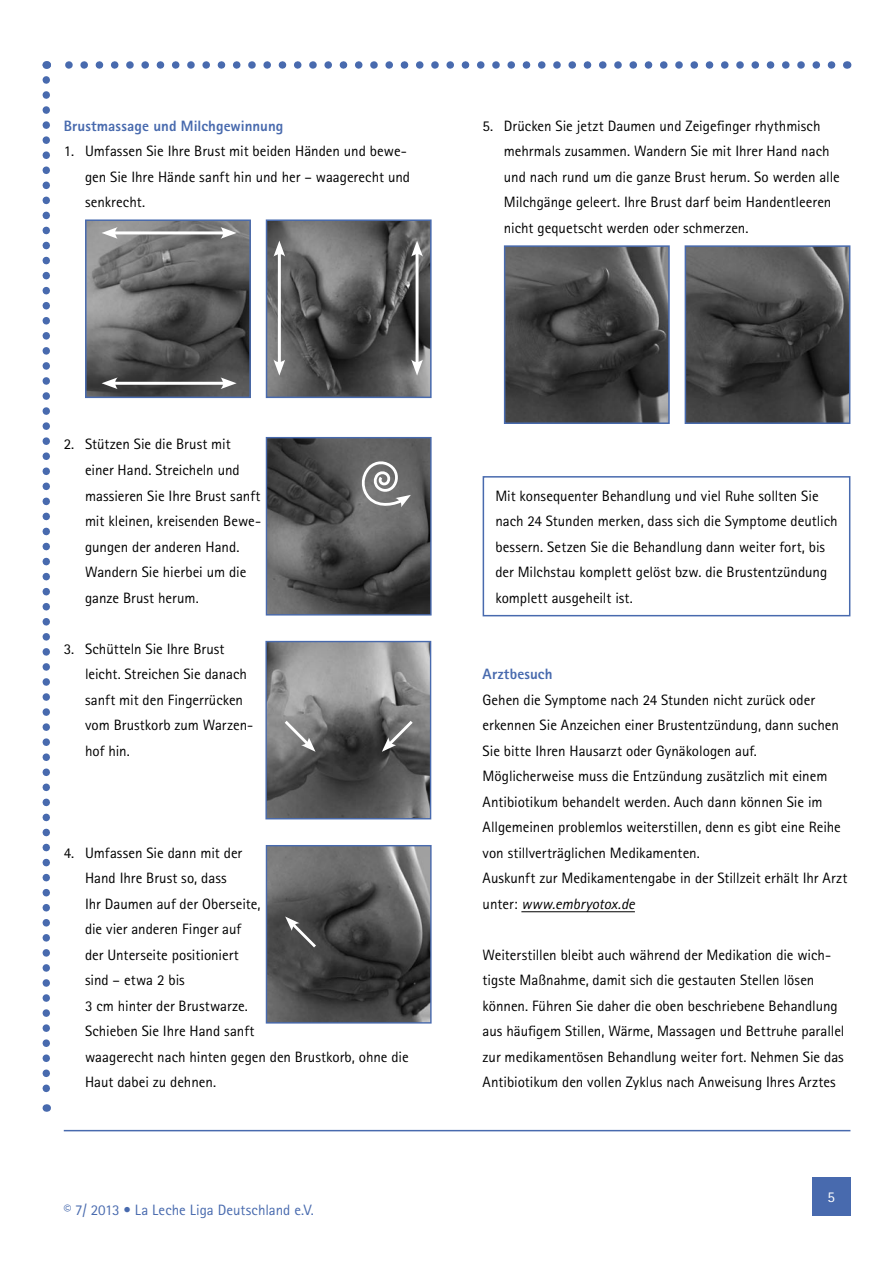
<style>
.page{position:relative;width:893px;height:1263px;background:#fff}
.page>*{position:absolute;margin:0;border:0;box-sizing:border-box;transform-origin:0 0}
.t1{font:15px/25.5px "Rotis Sans Serif Std";letter-spacing:-.005em;color:#000}
.t2{font:800 15px "Rotis Sans Serif Std";letter-spacing:.005em;color:#486aae}
.t3{font:15px "Rotis Sans Serif Std";color:#486aae}
.t4{font:15px "Rotis Sans Serif Std";color:#fff}
.s1{font-style:italic}
</style>
<div class="page">
<svg style="left:65px;top:61px;width:767px;height:8px"></svg>
<svg style="left:43px;top:80px;width:7px;height:1032px"></svg>
<img style="left:88px;top:222px;width:160px;height:173px">
<div style="left:85px;top:219px;width:166px;height:179px;border:2px solid #486aae"></div>
<img style="left:269px;top:222px;width:160px;height:173px">
<div style="left:266px;top:219px;width:166px;height:179px;border:2px solid #486aae"></div>
<hr style="left:521px;top:911px;width:114px;height:1px;background:#000">
<img style="left:507px;top:248px;width:160px;height:173px">
<div style="left:504px;top:245px;width:166px;height:179px;border:2px solid #486aae"></div>
<img style="left:688px;top:248px;width:159px;height:173px">
<div style="left:685px;top:245px;width:165px;height:179px;border:2px solid #486aae"></div>
<div style="left:812px;top:1177px;width:38px;height:39px;background:#486aae"></div>
<hr style="left:64px;top:1130px;width:786px;height:1px;background:#486aae">
<img style="left:267px;top:643px;width:162px;height:174px">
<div style="left:265px;top:641px;width:166px;height:178px;border:1px solid #486aae"></div>
<svg style="left:282px;top:718px;width:37px;height:38px"></svg>
<svg style="left:378px;top:718px;width:38px;height:38px"></svg>
<img style="left:268px;top:439px;width:162px;height:174px">
<div style="left:266px;top:437px;width:166px;height:178px;border:1px solid #486aae"></div>
<svg style="left:357px;top:457px;width:54px;height:51px;background:#8b8b8b"></svg>
<img style="left:268px;top:847px;width:162px;height:174px">
<div style="left:266px;top:845px;width:166px;height:178px;border:1px solid #486aae"></div>
<svg style="left:281px;top:913px;width:38px;height:37px"></svg>
<hr style="left:112px;top:382px;width:114px;height:3px;background:#fff">
<svg style="left:102px;top:377px;width:16px;height:12px"></svg>
<svg style="left:221px;top:377px;width:16px;height:12px"></svg>
<hr style="left:112px;top:231px;width:114px;height:3px;background:#fff">
<svg style="left:102px;top:227px;width:16px;height:12px"></svg>
<svg style="left:221px;top:227px;width:16px;height:12px"></svg>
<hr style="left:416px;top:251px;width:3px;height:114px;background:#fff">
<svg style="left:411px;top:359px;width:12px;height:17px"></svg>
<svg style="left:411px;top:241px;width:12px;height:16px"></svg>
<hr style="left:278px;top:251px;width:3px;height:114px;background:#fff">
<svg style="left:273px;top:359px;width:12px;height:17px"></svg>
<svg style="left:273px;top:241px;width:12px;height:16px"></svg>
<div style="left:483px;top:476px;width:367px;height:140px;border:2px solid #486aae"></div>
<p class="t2" style="left:64px;top:116px;width:221px">Brustmassage und Milchgewinnung</p>
<p class="t1" style="left:85px;top:138px;width:327px">Umfassen Sie Ihre Brust mit beiden Händen und bewe&shy;gen Sie Ihre Hände sanft hin und her – waagerecht und senkrecht.</p>
<p class="t1" style="left:64px;top:138px;width:12px">1.</p>
<p class="t1" style="left:483px;top:113px;width:12px">5.</p>
<p class="t1" style="left:504px;top:113px;width:337px">Drücken Sie jetzt Daumen und Zeigefinger rhythmisch mehrmals zusammen. Wandern Sie mit Ihrer Hand nach und nach rund um die ganze Brust herum. So werden alle Milchgänge geleert. Ihre Brust darf beim Handentleeren nicht gequetscht werden oder schmerzen.</p>
<p class="t1" style="left:64px;top:432px;width:12px">2.</p>
<p class="t1" style="left:64px;top:636px;width:12px">3.</p>
<p class="t1" style="left:85px;top:432px;width:178px">Stützen Sie die Brust mit einer Hand. Streicheln und massieren Sie Ihre Brust sanft mit kleinen, kreisenden Bewe&shy;gungen der anderen Hand.<br>Wandern Sie hierbei um die ganze Brust herum.</p>
<p class="t1" style="left:85px;top:636px;width:170px">Schütteln Sie Ihre Brust leicht. Streichen Sie danach sanft mit den Fingerrücken vom Brustkorb zum Warzen&shy;hof hin.</p>
<p class="t1" style="left:64px;top:840px;width:12px">4.</p>
<p class="t1" style="left:85px;top:840px;width:325px">Umfassen Sie dann mit der<br>Hand Ihre Brust so, dass<br>Ihr Daumen auf der Oberseite,<br>die vier anderen Finger auf<br>der Unterseite positioniert<br>sind – etwa 2 bis<br>3 cm hinter der Brustwarze.<br>Schieben Sie Ihre Hand sanft<br>waagerecht nach hinten gegen den Brustkorb, ohne die<br>Haut dabei zu dehnen.</p>
<p class="t3" style="left:64px;top:1201px;width:252px">© 7/ 2013 • La Leche Liga Deutschland e.V.</p>
<p class="t1" style="left:495px;top:483px;width:344px">Mit konsequenter Behandlung und viel Ruhe sollten Sie nach 24 Stunden merken, dass sich die Symptome deutlich bessern. Setzen Sie die Behandlung dann weiter fort, bis der Milchstau komplett gelöst bzw. die Brustentzündung komplett ausgeheilt ist.</p>
<p class="t2" style="left:483px;top:664px;width:71px">Arztbesuch</p>
<p class="t1" style="left:483px;top:687px;width:366px">Gehen die Symptome nach 24 Stunden nicht zurück oder erkennen Sie Anzeichen einer Brustentzündung, dann suchen Sie bitte Ihren Hausarzt oder Gynäkologen auf.<br>Möglicherweise muss die Entzündung zusätzlich mit einem Antibiotikum behandelt werden. Auch dann können Sie im Allgemeinen problemlos weiterstillen, denn es gibt eine Reihe von stillverträglichen Medikamenten.<br>Auskunft zur Medikamentengabe in der Stillzeit erhält Ihr Arzt unter: <span class="s1">www.embryotox.de</span></p>
<p class="t1" style="left:483px;top:942px;width:363px">Weiterstillen bleibt auch während der Medikation die wich&shy;tigste Maßnahme, damit sich die gestauten Stellen lösen können. Führen Sie daher die oben beschriebene Behandlung aus häufigem Stillen, Wärme, Massagen und Bettruhe parallel zur medikamentösen Behandlung weiter fort. Nehmen Sie das Antibiotikum den vollen Zyklus nach Anweisung Ihres Arztes</p>
<p class="t4" style="left:828px;top:1188px;width:9px">5</p>
</div>
